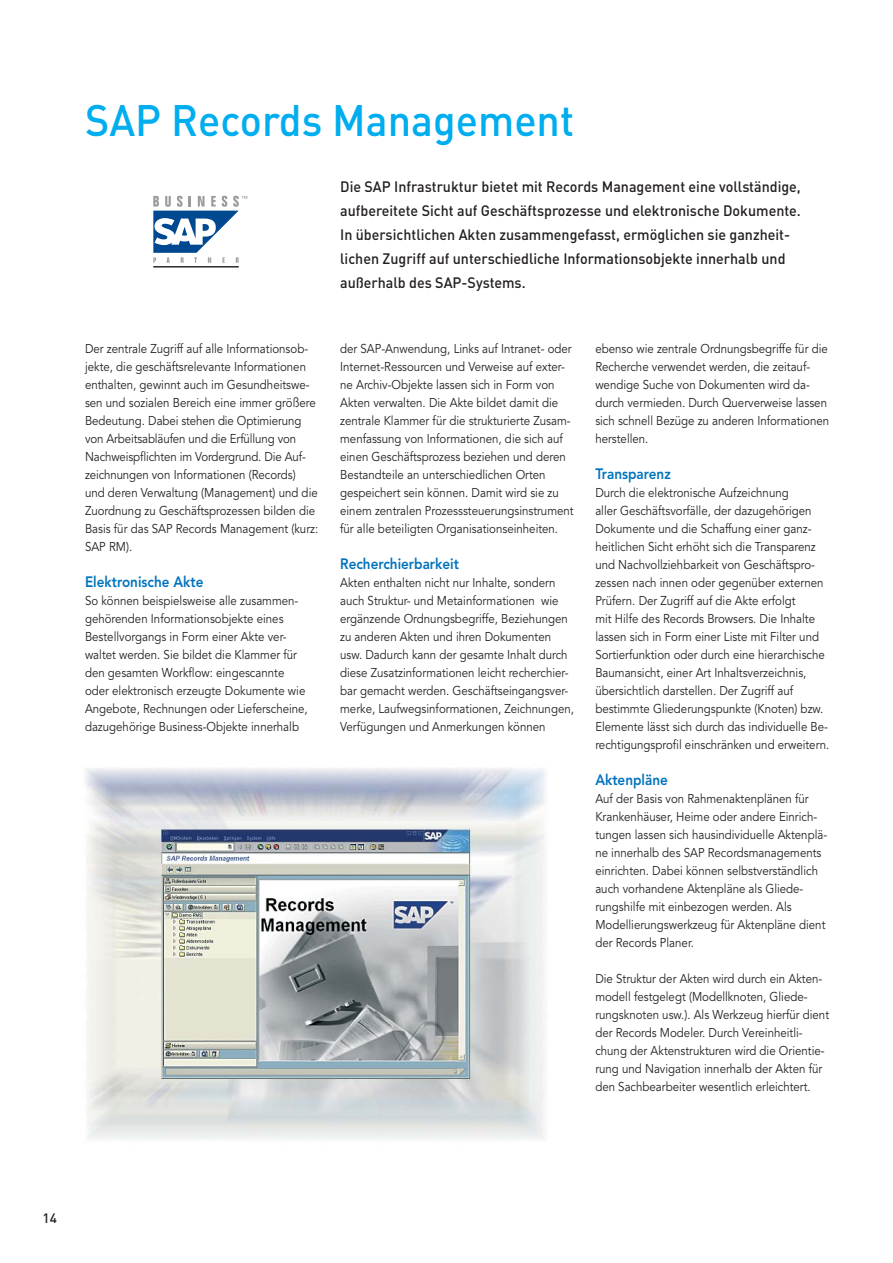
<style>
.page{position:relative;width:893px;height:1263px;background:#fff}
.page>*{position:absolute;margin:0;border:0;box-sizing:border-box;transform-origin:0 0}
.t1{font:500 43.5px "DIN";color:#00adef;scale:.95 1}
.t2{font:500 15px/24px "DIN";color:#231f20;scale:.95 1}
.t3{font:800 15px "Avenir";color:#0073bd;scale:.9 1}
.t4{font:500 13.5px "DIN";color:#231f20}
.t5{font:12.75px/18px "Avenir";color:#231f20;scale:.9 1}
</style>
<div class="page">
<img style="left:85px;top:768px;width:461px;height:372px">
<svg style="left:153px;top:196px;width:94px;height:67px"></svg>
<hr style="left:153px;top:267px;width:86px;height:1px;background:#231f20">
<h1 class="t1" style="left:85px;top:106px;width:516px">SAP Records Management</h1>
<p class="t5" style="left:85px;top:341px;width:261px">Der zentrale Zugriff auf alle Informationsob&shy;jekte, die geschäftsrelevante Informationen enthalten, gewinnt auch im Gesundheitswe&shy;sen und sozialen Bereich eine immer größere Bedeutung. Dabei stehen die Optimierung von Arbeitsabläufen und die Erfüllung von Nachweispflichten im Vordergrund. Die Auf&shy;zeichnungen von Informationen (Records) und deren Verwaltung (Management) und die Zuordnung zu Geschäftsprozessen bilden die Basis für das SAP Records Management (kurz:<br>SAP RM).</p>
<p class="t3" style="left:85px;top:576px;width:133px">Elektronische Akte</p>
<p class="t5" style="left:85px;top:593px;width:249px">So können beispielsweise alle zusammen&shy;gehörenden Informationsobjekte eines Bestellvorgangs in Form einer Akte ver&shy;waltet werden. Sie bildet die Klammer für den gesamten Workflow: eingescannte oder elektronisch erzeugte Dokumente wie Angebote, Rechnungen oder Lieferscheine, dazugehörige Business-Objekte innerhalb</p>
<p class="t2" style="left:340px;top:176px;width:486px">Die SAP Infrastruktur bietet mit Records Management eine vollständige, aufbereitete Sicht auf Geschäftsprozesse und elektronische Dokumente.<br>In übersichtlichen Akten zusammengefasst, ermöglichen sie ganzheit&shy;lichen Zugriff auf unterschiedliche Informationsobjekte innerhalb und außerhalb des SAP-Systems.</p>
<p class="t5" style="left:340px;top:341px;width:261px">der SAP-Anwendung, Links auf Intranet- oder Internet-Ressourcen und Verweise auf exter&shy;ne Archiv-Objekte lassen sich in Form von Akten verwalten. Die Akte bildet damit die zentrale Klammer für die strukturierte Zusam&shy;menfassung von Informationen, die sich auf einen Geschäftsprozess beziehen und deren Bestandteile an unterschiedlichen Orten gespeichert sein können. Damit wird sie zu einem zentralen Prozesssteuerungsinstrument für alle beteiligten Organisationseinheiten.</p>
<p class="t3" style="left:340px;top:558px;width:134px">Recherchierbarkeit</p>
<p class="t5" style="left:340px;top:575px;width:261px">Akten enthalten nicht nur Inhalte, sondern auch Struktur- und Metainformationen wie ergänzende Ordnungsbegriffe, Beziehungen zu anderen Akten und ihren Dokumenten usw. Dadurch kann der gesamte Inhalt durch diese Zusatzinformationen leicht recherchier&shy;bar gemacht werden. Geschäftseingangsver&shy;merke, Laufwegsinformationen, Zeichnungen, Verfügungen und Anmerkungen können</p>
<p class="t5" style="left:595px;top:341px;width:261px">ebenso wie zentrale Ordnungsbegriffe für die Recherche verwendet werden, die zeitauf&shy;wendige Suche von Dokumenten wird da&shy;durch vermieden. Durch Querverweise lassen sich schnell Bezüge zu anderen Informationen herstellen.</p>
<p class="t3" style="left:595px;top:468px;width:85px">Transparenz</p>
<p class="t5" style="left:595px;top:485px;width:261px">Durch die elektronische Aufzeichnung<br>aller Geschäftsvorfälle, der dazugehörigen Dokumente und die Schaffung einer ganz&shy;heitlichen Sicht erhöht sich die Transparenz und Nachvollziehbarkeit von Geschäftspro&shy;zessen nach innen oder gegenüber externen Prüfern. Der Zugriff auf die Akte erfolgt<br>mit Hilfe des Records Browsers. Die Inhalte lassen sich in Form einer Liste mit Filter und Sortierfunktion oder durch eine hierarchische Baumansicht, einer Art Inhaltsverzeichnis, übersichtlich darstellen. Der Zugriff auf bestimmte Gliederungspunkte (Knoten) bzw.<br>Elemente lässt sich durch das individuelle Be&shy;rechtigungsprofil einschränken und erweitern.</p>
<p class="t3" style="left:595px;top:774px;width:82px">Aktenpläne</p>
<p class="t5" style="left:595px;top:791px;width:259px">Auf der Basis von Rahmenaktenplänen für Krankenhäuser, Heime oder andere Einrich&shy;tungen lassen sich hausindividuelle Aktenplä&shy;ne innerhalb des SAP Recordsmanagements einrichten. Dabei können selbstverständlich auch vorhandene Aktenpläne als Gliede&shy;rungshilfe mit einbezogen werden. Als Modellierungswerkzeug für Aktenpläne dient der Records Planer.</p>
<p class="t5" style="left:595px;top:971px;width:261px">Die Struktur der Akten wird durch ein Akten&shy;modell festgelegt (Modellknoten, Gliede&shy;rungsknoten usw.). Als Werkzeug hierfür dient der Records Modeler. Durch Vereinheitli&shy;chung der Aktenstrukturen wird die Orientie&shy;rung und Navigation innerhalb der Akten für den Sachbearbeiter wesentlich erleichtert.</p>
<p class="t4" style="left:42px;top:1213px;width:16px">14</p>
</div>
